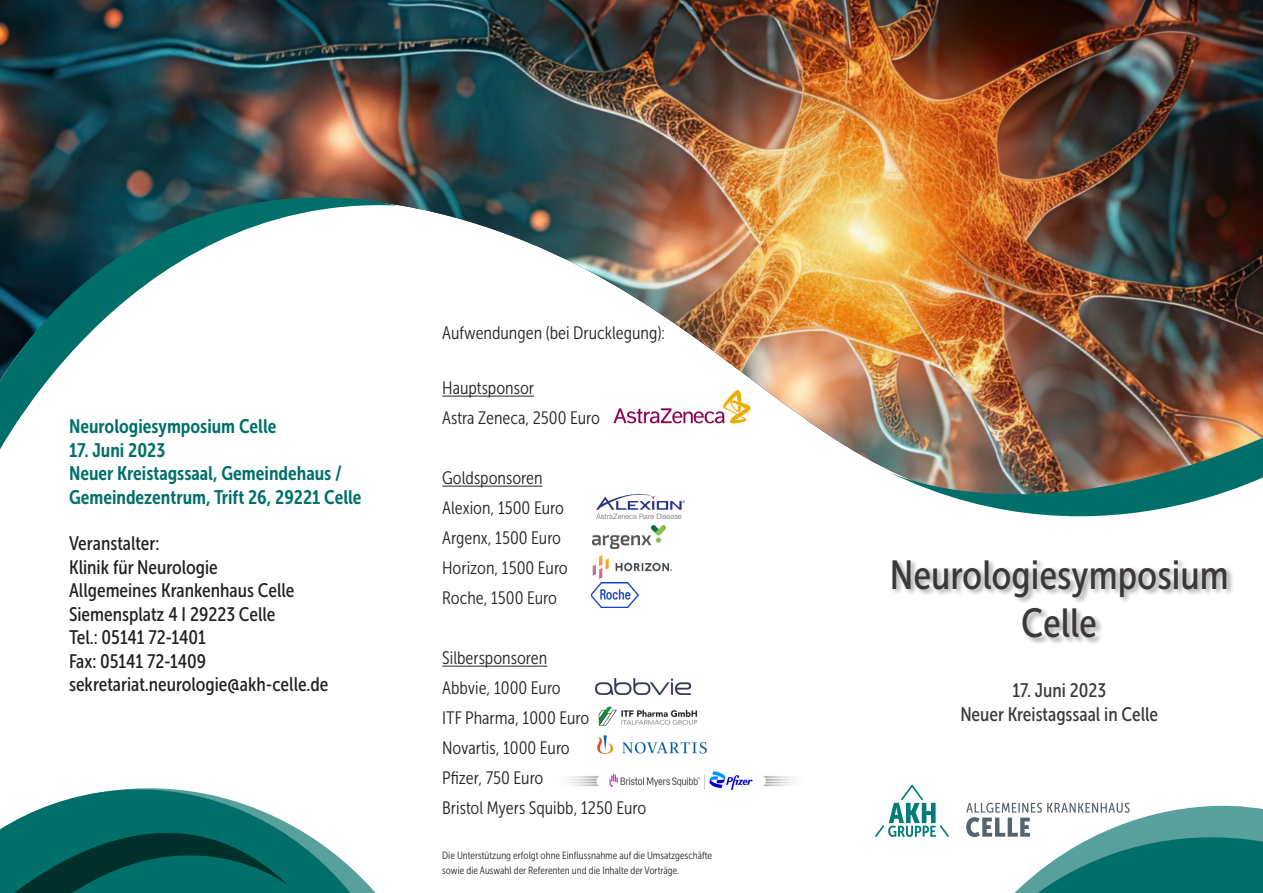
<style>
.page{position:relative;width:1263px;height:893px;background:#fff}
.page>*{position:absolute;margin:0;border:0;box-sizing:border-box;transform-origin:0 0}
.t1{font:40.5px/48.6px "Museo Sans Cond 500";color:#231f20;text-align:center}
.t2{font:19.5px/23.4px "Museo Sans Cond 500";color:#231f20}
.t3{font:19.5px/23.4px "Museo Sans Cond 700";color:#006f69}
.t4{font:18px/30px "Museo Sans Cond 300";color:#231f20}
.t5{font:10.5px/15px "Museo Sans Cond 300";color:#231f20}
</style>
<div class="page">
<img style="left:0;top:0;width:1263px;height:608px">
<svg style="left:0;top:136px;width:397px;height:338px"></svg>
<img style="left:887px;top:423px;width:376px;height:135px">
<svg style="left:842px;top:558px;width:421px;height:50px"></svg>
<div style="left:891px;top:559px;width:343px;height:86px;background:#231f20;opacity:.44"></div>
<hr style="left:442px;top:396px;width:92px;height:1px;background:#231f20">
<hr style="left:442px;top:486px;width:100px;height:1px;background:#231f20">
<hr style="left:442px;top:666px;width:105px;height:1px;background:#231f20">
<img style="left:590px;top:555px;width:86px;height:25px">
<img style="left:591px;top:582px;width:48px;height:25px">
<img style="left:567px;top:772px;width:228px;height:17px">
<img style="left:593px;top:526px;width:72px;height:23px">
<img style="left:597px;top:735px;width:110px;height:19px">
<svg style="left:96px;top:788px;width:280px;height:105px"></svg>
<svg style="left:0;top:793px;width:288px;height:100px;background:#18706b"></svg>
<svg style="left:875px;top:785px;width:388px;height:108px"></svg>
<img style="left:595px;top:678px;width:95px;height:17px">
<img style="left:596px;top:495px;width:89px;height:24px">
<img style="left:598px;top:706px;width:100px;height:20px">
<img style="left:607px;top:385px;width:146px;height:44px">
<p class="t4" style="left:442px;top:318px;width:224px">Aufwendungen (bei Drucklegung):</p>
<p class="t4" style="left:442px;top:373px;width:159px">Hauptsponsor<br>Astra Zeneca, 2500 Euro</p>
<p class="t3" style="left:69px;top:415px;width:209px">Neurologiesymposium Celle</p>
<p class="t3" style="left:69px;top:438px;width:98px">17. Juni 2023</p>
<p class="t3" style="left:69px;top:462px;width:294px">Neuer Kreistagssaal, Gemeindehaus /<br>Gemeindezentrum, Trift 26, 29221 Celle</p>
<p class="t2" style="left:69px;top:532px;width:150px">Veranstalter:<br>Klinik für Neurologie</p>
<p class="t2" style="left:69px;top:579px;width:227px">Allgemeines Krankenhaus Celle</p>
<p class="t2" style="left:69px;top:602px;width:208px">Siemensplatz 4 I 29223 Celle</p>
<p class="t2" style="left:69px;top:626px;width:138px">Tel.: 05141 72-1401</p>
<p class="t2" style="left:69px;top:649px;width:139px">Fax: 05141 72-1409</p>
<p class="t2" style="left:69px;top:673px;width:261px">sekretariat.neurologie@akh-celle.de</p>
<p class="t2" style="left:960px;top:679px;width:199px;text-align:center">17. Juni 2023<br>Neuer Kreistagssaal in Celle</p>
<p class="t4" style="left:442px;top:463px;width:127px">Goldsponsoren<br>Alexion, 1500 Euro<br>Argenx, 1500 Euro<br>Horizon, 1500 Euro<br>Roche, 1500 Euro</p>
<h1 class="t1" style="left:890px;top:551px;width:340px">Neurologiesymposium<br>Celle</h1>
<p class="t4" style="left:442px;top:643px;width:206px">Silbersponsoren<br>Abbvie, 1000 Euro<br>ITF Pharma, 1000 Euro<br>Novartis, 1000 Euro<br>Pfizer, 750 Euro<br>Bristol Myers Squibb, 1250 Euro</p>
<p class="t5" style="left:442px;top:848px;width:271px">Die Unterstützung erfolgt ohne Einflussnahme auf die Umsatzgeschäfte sowie die Auswahl der Referenten und die Inhalte der Vorträge.</p>
</div>
